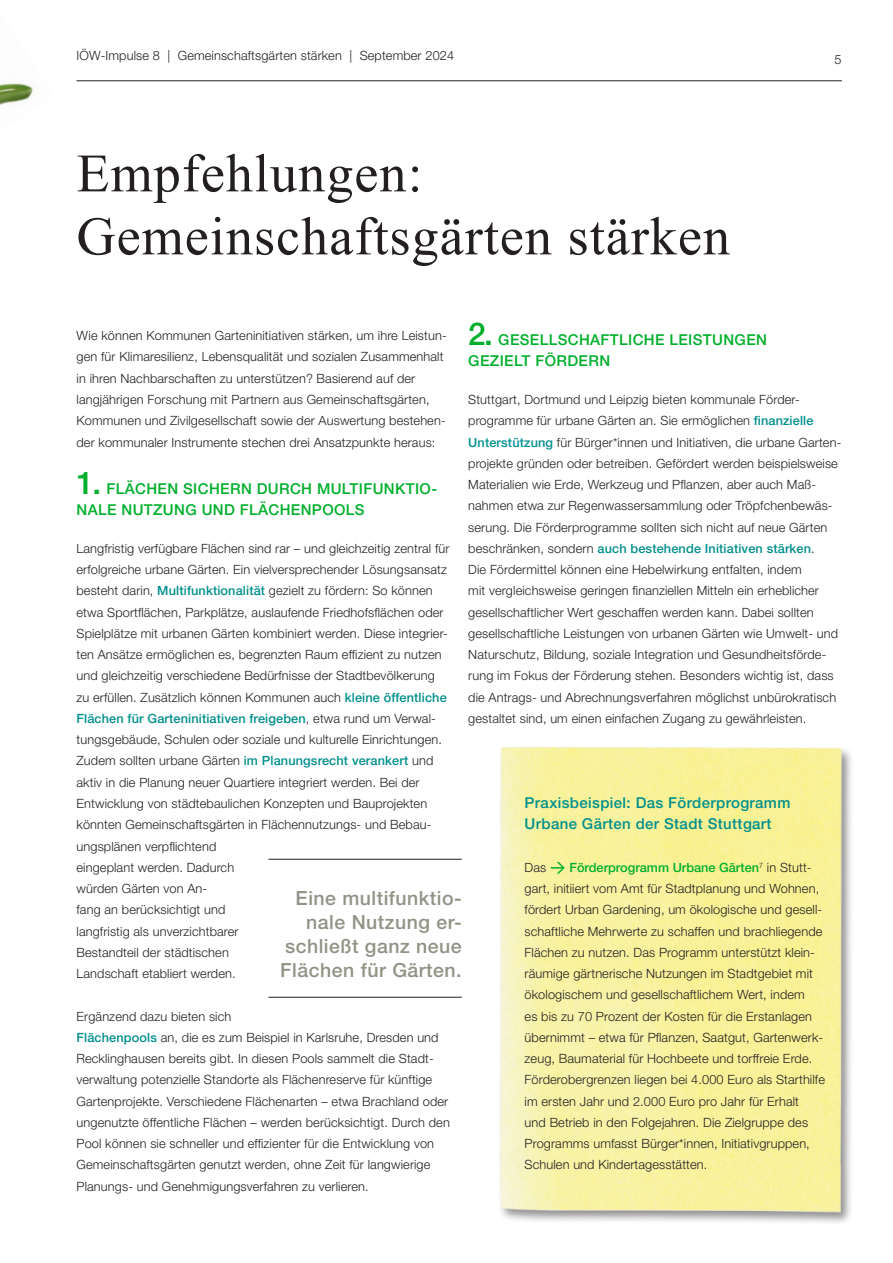
<style>
.page{position:relative;width:893px;height:1263px;background:#fff}
.page>*{position:absolute;margin:0;border:0;box-sizing:border-box;transform-origin:0 0}
.H2_Ü_36_42{font:54px/63px "Times New Roman";letter-spacing:.02em;color:#231f20}
.Zitat_2{font:500 19.5px/24px "Helvetica Neue LT Std";letter-spacing:.025em;color:#929285;text-align:right}
.Zwischenüberschrift{font:500 15px/21px "Helvetica Neue LT Std";letter-spacing:.025em;color:#00af2c}
.H5_Ü_10_14{font:500 15px/21px "Helvetica Neue LT Std";letter-spacing:.025em;color:#008f8d}
.P_Text{font:300 12.75px/21.3px "Helvetica Neue LT Std";letter-spacing:.01em;color:#231f20}
.s1{font-size:31.5px}
.s2{font-weight:500;color:#008f8d}
.s3{font-family:"DIN Pro";font-weight:500;font-size:15px;color:#00af2c}
.s4{font-weight:500;color:#00af2c}
</style>
<div class="page">
<hr style="left:77px;top:80px;width:765px;height:1px;background:#231f20">
<img style="left:0;top:82px;width:34px;height:24px">
<img style="left:500px;top:746px;width:351px;height:477px">
<hr style="left:268px;top:859px;width:194px;height:1px;background:#231f20">
<hr style="left:268px;top:997px;width:194px;height:1px;background:#231f20">
<p class="P_Text" style="left:77px;top:45px;width:379px">IÖW-Impulse 8 | Gemeinschaftsgärten stärken | September 2024</p>
<p class="H2_Ü_36_42" style="left:77px;top:141px;width:655px">Empfehlungen:<br>Gemeinschaftsgärten stärken</p>
<p class="P_Text" style="left:834px;top:48px;width:9px">5</p>
<p class="Zwischenüberschrift" style="left:468px;top:329px;width:300px"><span class="s1">2.</span> GESELLSCHAFTLICHE LEISTUNGEN<br>GEZIELT FÖRDERN</p>
<p class="P_Text" style="left:468px;top:388px;width:375px">Stuttgart, Dortmund und Leipzig bieten kommunale Förder&shy;programme für urbane Gärten an. Sie ermöglichen <span class="s2">finanzielle Unterstützung</span> für Bürger*innen und Initiativen, die urbane Garten&shy;projekte gründen oder betreiben. Gefördert werden beispielsweise Materialien wie Erde, Werkzeug und Pflanzen, aber auch Maß&shy;nahmen etwa zur Regenwassersammlung oder Tröpfchenbewäs&shy;serung. Die Förderprogramme sollten sich nicht auf neue Gärten beschränken, sondern <span class="s2">auch bestehende Initiativen stärken</span>.<br>Die Fördermittel können eine Hebelwirkung entfalten, indem<br>mit vergleichsweise geringen finanziellen Mitteln ein erheblicher gesellschaftlicher Wert geschaffen werden kann. Dabei sollten gesellschaftliche Leistungen von urbanen Gärten wie Umwelt- und Naturschutz, Bildung, soziale Integration und Gesundheitsförde&shy;rung im Fokus der Förderung stehen. Besonders wichtig ist, dass die Antrags- und Abrechnungsverfahren möglichst unbürokratisch gestaltet sind, um einen einfachen Zugang zu gewährleisten.</p>
<p class="P_Text" style="left:77px;top:325px;width:372px">Wie können Kommunen Garteninitiativen stärken, um ihre Leistun&shy;gen für Klimaresilienz, Lebensqualität und sozialen Zusammenhalt in ihren Nachbarschaften zu unterstützen? Basierend auf der langjährigen Forschung mit Partnern aus Gemeinschaftsgärten, Kommunen und Zivilgesellschaft sowie der Auswertung bestehen&shy;der kommunaler Instrumente stechen drei Ansatzpunkte heraus:</p>
<p class="Zwischenüberschrift" style="left:77px;top:477px;width:362px"><span class="s1">1.</span> FLÄCHEN SICHERN DURCH MULTIFUNKTIO-<br>NALE NUTZUNG UND FLÄCHENPOOLS</p>
<p class="P_Text" style="left:77px;top:537px;width:374px">Langfristig verfügbare Flächen sind rar – und gleichzeitig zentral für erfolgreiche urbane Gärten. Ein vielversprechender Lösungsansatz besteht darin, <span class="s2">Multifunktionalität</span> gezielt zu fördern: So können etwa Sportflächen, Parkplätze, auslaufende Friedhofsflächen oder Spielplätze mit urbanen Gärten kombiniert werden. Diese integrier&shy;ten Ansätze ermöglichen es, begrenzten Raum effizient zu nutzen und gleichzeitig verschiedene Bedürfnisse der Stadtbevölkerung zu erfüllen. Zusätzlich können Kommunen auch <span class="s2">kleine öffentliche Flächen für Garteninitiativen freigeben</span>, etwa rund um Verwal&shy;tungsgebäude, Schulen oder soziale und kulturelle Einrichtungen.<br>Zudem sollten urbane Gärten <span class="s2">im Planungsrecht verankert</span> und aktiv in die Planung neuer Quartiere integriert werden. Bei der Entwicklung von städtebaulichen Konzepten und Bauprojekten könnten Gemeinschaftsgärten in Flächennutzungs- und Bebau&shy;ungsplänen verpflichtend<br>eingeplant werden. Dadurch<br>würden Gärten von An-<br>fang an berücksichtigt und<br>langfristig als unverzichtbarer<br>Bestandteil der städtischen<br>Landschaft etabliert werden.</p>
<p class="P_Text" style="left:77px;top:1005px;width:375px">Ergänzend dazu bieten sich<br><span class="s2">Flächenpools</span> an, die es zum Beispiel in Karlsruhe, Dresden und Recklinghausen bereits gibt. In diesen Pools sammelt die Stadt&shy;verwaltung potenzielle Standorte als Flächenreserve für künftige Gartenprojekte. Verschiedene Flächenarten – etwa Brachland oder ungenutzte öffentliche Flächen – werden berücksichtigt. Durch den Pool können sie schneller und effizienter für die Entwicklung von Gemeinschaftsgärten genutzt werden, ohne Zeit für langwierige Planungs- und Genehmigungsverfahren zu verlieren.</p>
<p class="H5_Ü_10_14" style="left:525px;top:792px;width:267px">Praxisbeispiel: Das Förderprogramm<br>Urbane Gärten der Stadt Stuttgart</p>
<p class="P_Text" style="left:525px;top:856px;width:302px">Das <span class="s3">→</span> <span class="s4">Förderprogramm Urbane Gärten</span><sup>7</sup> in Stutt&shy;gart, initiiert vom Amt für Stadtplanung und Wohnen, fördert Urban Gardening, um ökologische und gesell&shy;schaftliche Mehrwerte zu schaffen und brachliegende Flächen zu nutzen. Das Programm unterstützt klein&shy;räumige gärtnerische Nutzungen im Stadtgebiet mit ökologischem und gesellschaftlichem Wert, indem<br>es bis zu 70 Prozent der Kosten für die Erstanlagen übernimmt – etwa für Pflanzen, Saatgut, Gartenwerk&shy;zeug, Baumaterial für Hochbeete und torffreie Erde.<br>Förderobergrenzen liegen bei 4.000 Euro als Starthilfe im ersten Jahr und 2.000 Euro pro Jahr für Erhalt<br>und Betrieb in den Folgejahren. Die Zielgruppe des Programms umfasst Bürger*innen, Initiativgruppen, Schulen und Kindertagesstätten.</p>
<p class="Zitat_2" style="left:280px;top:885px;width:183px">Eine multifunktio&shy;nale Nutzung er&shy;schließt ganz neue<br>Flächen für Gärten.</p>
</div>
